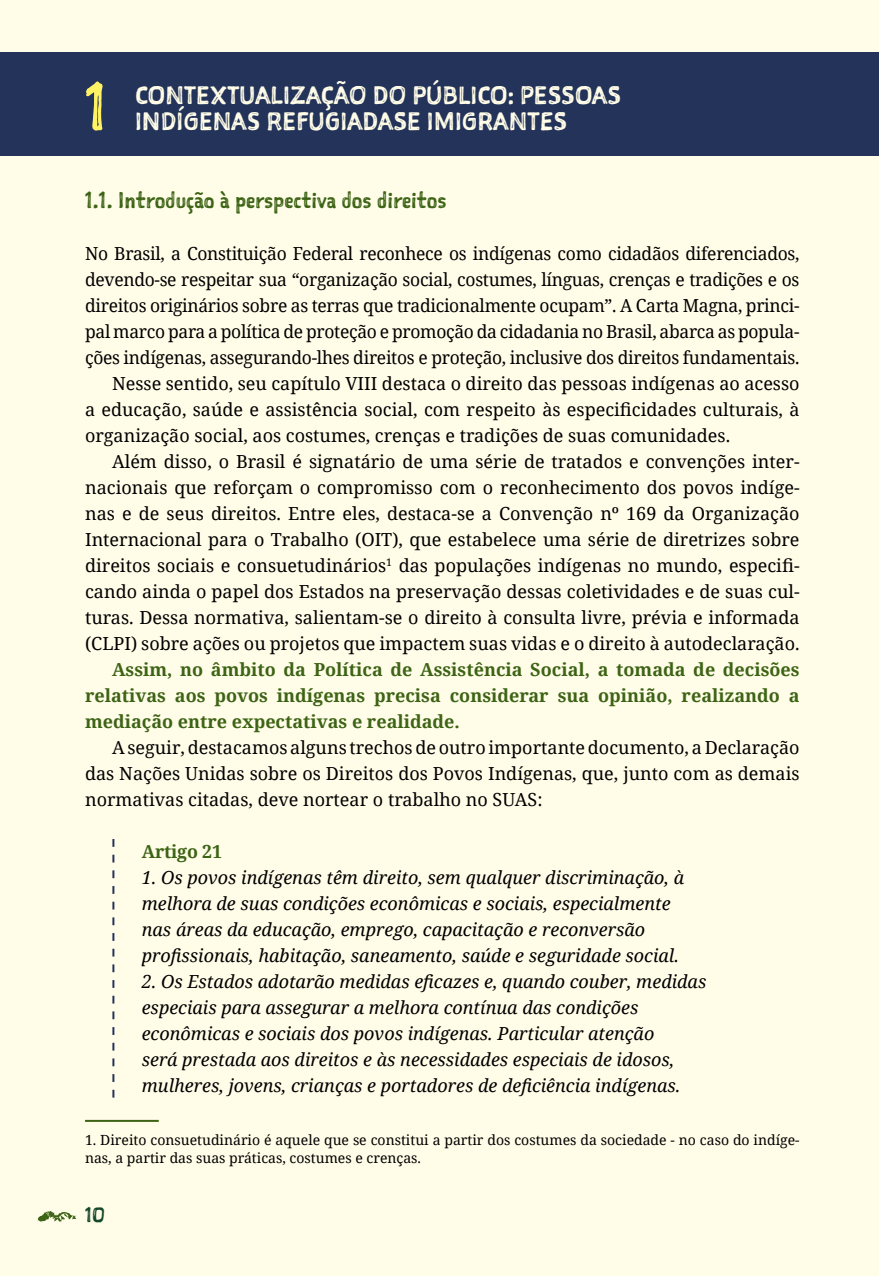
<style>
.page{position:relative;width:879px;height:1276px;background:#fffde8}
.page>*{position:absolute;margin:0;border:0;box-sizing:border-box;transform-origin:0 0}
.t1{font:64px "Sketchnote Square";color:#fff265}
.t2{font:24px/26px "Sketchnote Square";color:#fffde8}
.t3{font:22px "Sketchnote Square";color:#3d6315}
.t4{font:20px "Sketchnote Square";color:#14472b}
.t5{font:18px/26px "Noto Serif";color:#000;text-align:justify}
.t6{font:italic 18px/26px "Noto Serif";color:#000}
.t7{font:700 18px/26px "Noto Serif";color:#3d6315;text-align:justify}
.t8{font:14px/18px "Noto Serif";color:#000}
</style>
<div class="page">
<div style="left:0;top:52px;width:879px;height:104px;background:#24335a"></div>
<svg style="left:112px;top:839px;width:2px;height:258px"></svg>
<hr style="left:85px;top:1120px;width:74px;height:2px;background:#3d6315">
<svg style="left:37px;top:1211px;width:39px;height:11px"></svg>
<h1 class="t1" style="left:85px;top:64px;width:24px">1</h1>
<h2 class="t2" style="left:135px;top:82px;width:488px">CONTEXTUALIZAÇÃO DO PÚBLICO: PESSOAS<br>INDÍGENAS REFUGIADASE IMIGRANTES</h2>
<p class="t3" style="left:85px;top:185px;width:363px">1.1. Introdução à perspectiva dos direitos</p>
<p class="t5" style="left:85px;top:240px;width:716px">No Brasil, a Constituição Federal reconhece os indígenas como cidadãos diferenciados,</p>
<p class="t5" style="left:85px;top:266px;width:716px">devendo-se respeitar sua “organização social, costumes, línguas, crenças e tradições e os</p>
<p class="t5" style="left:85px;top:292px;width:716px">direitos originários sobre as terras que tradicionalmente ocupam”. A Carta Magna, princi-</p>
<p class="t5" style="left:85px;top:318px;width:716px">pal marco para a política de proteção e promoção da cidadania no Brasil, abarca as popula-</p>
<p class="t5" style="left:85px;top:344px;width:716px">ções indígenas, assegurando-lhes direitos e proteção, inclusive dos direitos fundamentais.</p>
<p class="t5" style="left:112px;top:370px;width:689px">Nesse sentido, seu capítulo VIII destaca o direito das pessoas indígenas ao acesso</p>
<p class="t5" style="left:85px;top:396px;width:716px">a educação, saúde e assistência social, com respeito às especificidades culturais, à</p>
<p class="t5" style="left:85px;top:422px;width:646px">organização social, aos costumes, crenças e tradições de suas comunidades.</p>
<p class="t5" style="left:112px;top:448px;width:689px">Além disso, o Brasil é signatário de uma série de tratados e convenções inter-</p>
<p class="t5" style="left:85px;top:474px;width:716px">nacionais que reforçam o compromisso com o reconhecimento dos povos indíge-</p>
<p class="t5" style="left:85px;top:500px;width:716px">nas e de seus direitos. Entre eles, destaca-se a Convenção nº 169 da Organização</p>
<p class="t5" style="left:85px;top:526px;width:716px">Internacional para o Trabalho (OIT), que estabelece uma série de diretrizes sobre</p>
<p class="t5" style="left:85px;top:552px;width:716px">direitos sociais e consuetudinários<sup>1</sup> das populações indígenas no mundo, especifi-</p>
<p class="t5" style="left:85px;top:578px;width:716px">cando ainda o papel dos Estados na preservação dessas coletividades e de suas cul-</p>
<p class="t5" style="left:85px;top:604px;width:716px">turas. Dessa normativa, salientam-se o direito à consulta livre, prévia e informada</p>
<p class="t5" style="left:85px;top:630px;width:716px">(CLPI) sobre ações ou projetos que impactem suas vidas e o direito à autodeclaração.</p>
<p class="t7" style="left:85px;top:656px;width:716px;text-indent:27px">Assim, no âmbito da Política de Assistência Social, a tomada de decisões relativas aos povos indígenas precisa considerar sua opinião, realizando a mediação entre expectativas e realidade.</p>
<p class="t5" style="left:85px;top:734px;width:716px;text-indent:27px">A seguir, destacamos alguns trechos de outro importante documento, a Declaração das Nações Unidas sobre os Direitos dos Povos Indígenas, que, junto com as demais normativas citadas, deve nortear o trabalho no SUAS:</p>
<p class="t7" style="left:142px;top:838px;width:82px">Artigo 21</p>
<p class="t6" style="left:142px;top:864px;width:544px">1. Os povos indígenas têm direito, sem qualquer discriminação, à melhora de suas condições econômicas e sociais, especialmente nas áreas da educação, emprego, capacitação e reconversão profissionais, habitação, saneamento, saúde e seguridade social.</p>
<p class="t6" style="left:142px;top:968px;width:566px">2. Os Estados adotarão medidas eficazes e, quando couber, medidas especiais para assegurar a melhora contínua das condições econômicas e sociais dos povos indígenas. Particular atenção<br>será prestada aos direitos e às necessidades especiais de idosos, mulheres, jovens, crianças e portadores de deficiência indígenas.</p>
<p class="t8" style="left:85px;top:1130px;width:716px">1. Direito consuetudinário é aquele que se constitui a partir dos costumes da sociedade - no caso do indíge&shy;nas, a partir das suas práticas, costumes e crenças.</p>
<p class="t4" style="left:85px;top:1201px;width:22px">10</p>
</div>
